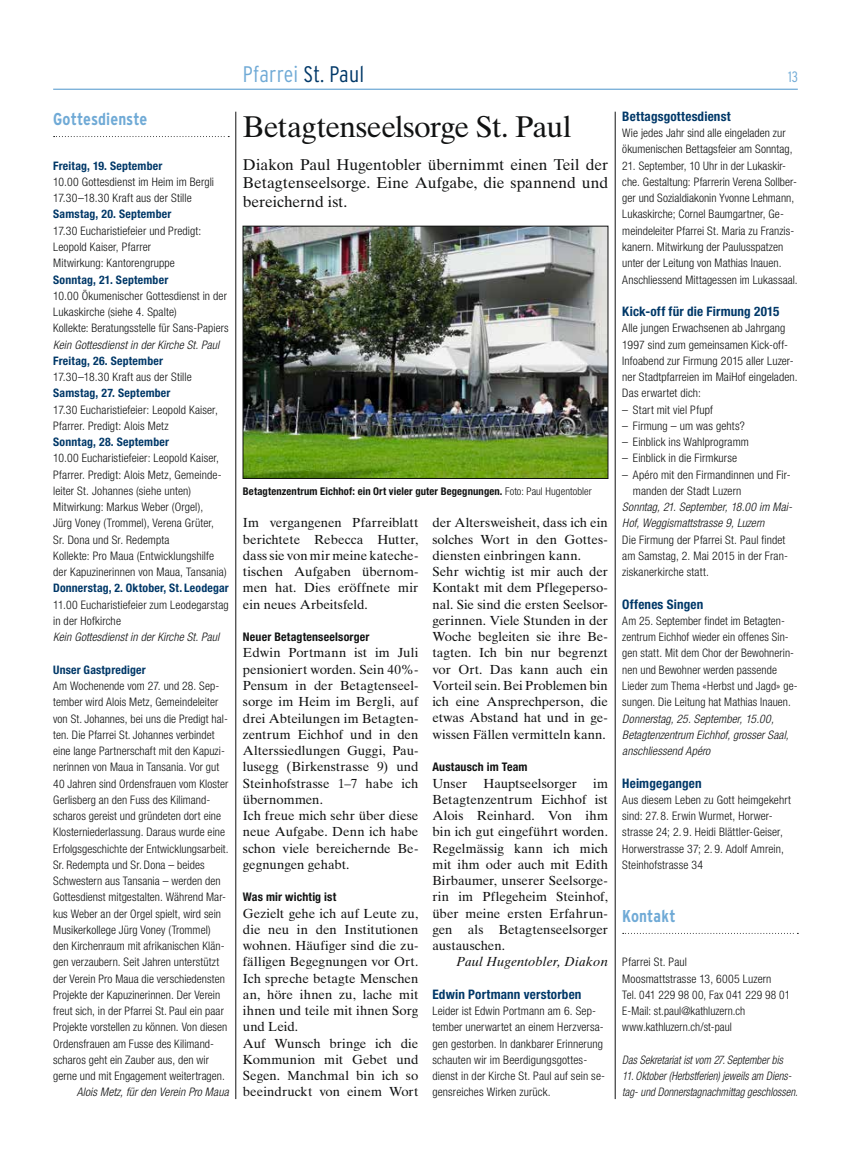
<style>
.page{position:relative;width:851px;height:1170px;background:#fff}
.page>*{position:absolute;margin:0;border:0;box-sizing:border-box;transform-origin:0 0}
.t1{font:30px "Times Ten LT Std";letter-spacing:-.025em;color:#111212}
.t2{font:300 condensed 22.5px "Interstate";letter-spacing:.01em;color:#70aad6}
.t3{font:700 condensed 17.12px "Interstate";letter-spacing:.005em;color:#70aad6}
.t4{font:15.62px/18.8px "Times Ten LT Std";letter-spacing:-.005em;color:#111212;text-align:justify}
.t5{font:300 condensed 15px "Interstate";color:#70aad6}
.t6{font:13.12px/16.2px "Times Ten LT Std";letter-spacing:-.005em;color:#111212}
.t7{font:700 condensed 13.12px "Helvetica Neue LT Std";letter-spacing:.015em;color:#003868}
.t8{font:italic 13.12px "Times Ten LT Std";letter-spacing:.01em;color:#111212}
.t9{font:700 condensed 11.88px "Helvetica Neue LT Std";letter-spacing:.015em;color:#111212}
.t10{font:300 condensed 11.75px/16.2px "Helvetica Neue LT Std";letter-spacing:.01em;color:#111212}
.t11{font:italic 300 condensed 11.75px/16.2px "Helvetica Neue LT Std";letter-spacing:.005em;color:#111212}
.t12{font:700 condensed 11.75px "Helvetica Neue LT Std";letter-spacing:.02em;color:#003868}
.t13{font:italic 300 condensed 11.75px/16.2px "Helvetica Neue LT Std";letter-spacing:.005em;color:#111212;scale:.92 1}
.t14{font:700 condensed 10.62px "Helvetica Neue LT Std";letter-spacing:.01em;color:#111212}
.s1{color:#003868}
.s2{font-weight:300}
</style>
<div class="page">
<hr style="left:53px;top:89px;width:744px;height:1px;background:#70aad6">
<svg style="left:54px;top:136px;width:175px;height:1px"></svg>
<hr style="left:235px;top:112px;width:1px;height:986px;background:#111212">
<hr style="left:615px;top:112px;width:1px;height:986px;background:#111212">
<img style="left:245px;top:228px;width:361px;height:248px">
<div style="left:243px;top:226px;width:365px;height:252px;border:1px solid #111212"></div>
<h3 class="t3" style="left:53px;top:110px;width:96px">Gottesdienste</h3>
<p class="t12" style="left:53px;top:158px;width:111px">Freitag, 19. September</p>
<p class="t10" style="left:53px;top:173px;width:162px">10.00 Gottesdienst im Heim im Bergli<br>17.30–18.30 Kraft aus der Stille</p>
<p class="t12" style="left:53px;top:207px;width:120px">Samstag, 20. September</p>
<p class="t10" style="left:53px;top:222px;width:150px">17.30 Eucharistiefeier und Predigt:<br>Leopold Kaiser, Pfarrer<br>Mitwirkung: Kantorengruppe</p>
<p class="t12" style="left:53px;top:272px;width:117px">Sonntag, 21. September</p>
<p class="t10" style="left:53px;top:287px;width:177px">10.00 Ökumenischer Gottesdienst in der<br>Lukaskirche (siehe 4. Spalte)<br>Kollekte: Beratungsstelle für Sans-Papiers</p>
<p class="t11" style="left:53px;top:336px;width:168px">Kein Gottesdienst in der Kirche St. Paul</p>
<p class="t12" style="left:53px;top:353px;width:111px">Freitag, 26. September</p>
<p class="t10" style="left:53px;top:368px;width:140px">17.30–18.30 Kraft aus der Stille</p>
<p class="t12" style="left:53px;top:386px;width:119px">Samstag, 27. September</p>
<p class="t10" style="left:53px;top:401px;width:166px">17.30 Eucharistiefeier: Leopold Kaiser,<br>Pfarrer. Predigt: Alois Metz</p>
<p class="t12" style="left:53px;top:435px;width:117px">Sonntag, 28. September</p>
<p class="t10" style="left:53px;top:450px;width:175px">10.00 Eucharistiefeier: Leopold Kaiser, Pfarrer. Predigt: Alois Metz, Gemeinde&shy;leiter St. Johannes (siehe unten)<br>Mitwirkung: Markus Weber (Orgel),<br>Jürg Voney (Trommel), Verena Grüter, Sr. Dona und Sr. Redempta<br>Kollekte: Pro Maua (Entwicklungshilfe der Kapuzinerinnen von Maua, Tansania)</p>
<p class="t12" style="left:53px;top:581px;width:177px">Donnerstag, 2. Oktober, St. Leodegar</p>
<p class="t10" style="left:53px;top:596px;width:177px">11.00 Eucharistiefeier zum Leodegarstag in der Hofkirche</p>
<p class="t11" style="left:53px;top:629px;width:168px">Kein Gottesdienst in der Kirche St. Paul</p>
<p class="t12" style="left:53px;top:662px;width:94px">Unser Gastprediger</p>
<p class="t10" style="left:53px;top:677px;width:177px">Am Wochenende vom 27. und 28. Sep&shy;tember wird Alois Metz, Gemeindeleiter von St. Johannes, bei uns die Predigt hal&shy;ten. Die Pfarrei St. Johannes verbindet eine lange Partnerschaft mit den Kapuzi&shy;nerinnen von Maua in Tansania. Vor gut 40 Jahren sind Ordensfrauen vom Kloster Gerlisberg an den Fuss des Kilimand&shy;scharos gereist und gründeten dort eine Klosterniederlassung. Daraus wurde eine Erfolgsgeschichte der Entwicklungsarbeit.<br>Sr. Redempta und Sr. Dona – beides Schwestern aus Tansania – werden den Gottesdienst mitgestalten. Während Mar&shy;kus Weber an der Orgel spielt, wird sein Musikerkollege Jürg Voney (Trommel) den Kirchenraum mit afrikanischen Klän&shy;gen verzaubern. Seit Jahren unterstützt der Verein Pro Maua die verschiedensten Projekte der Kapuzinerinnen. Der Verein freut sich, in der Pfarrei St. Paul ein paar Projekte vorstellen zu können. Von diesen Ordensfrauen am Fusse des Kilimand&shy;scharos geht ein Zauber aus, den wir gerne und mit Engagement weitertragen.</p>
<p class="t11" style="left:77px;top:1084px;width:153px">Alois Metz, für den Verein Pro Maua</p>
<h2 class="t2" style="left:243px;top:62px;width:123px">Pfarrei <span class="s1">St. Paul</span></h2>
<p class="t5" style="left:788px;top:68px;width:12px">13</p>
<h1 class="t1" style="left:243px;top:109px;width:330px">Betagtenseelsorge St. Paul</h1>
<h3 class="t4" style="left:243px;top:155px;width:366px">Diakon Paul Hugentobler übernimmt einen Teil der Betagtenseelsorge. Eine Aufgabe, die spannend und bereichernd ist.</h3>
<p class="t14" style="left:243px;top:484px;width:350px">Betagtenzentrum Eichhof: ein Ort vieler guter Begegnungen. <span class="s2">Foto: Paul Hugentobler</span></p>
<p class="t6" style="left:243px;top:514px;width:177px;text-align:justify">Im vergangenen Pfarreiblatt berichtete Rebecca Hutter, dass sie von mir meine kateche&shy;tischen Aufgaben übernom&shy;men hat. Dies eröffnete mir ein neues Arbeitsfeld.</p>
<p class="t9" style="left:243px;top:629px;width:128px">Neuer Betagtenseelsorger</p>
<p class="t6" style="left:243px;top:644px;width:177px">Edwin Portmann ist im Juli pensioniert worden. Sein 40%-<br>Pensum in der Betagtenseel&shy;sorge im Heim im Bergli, auf drei Abteilungen im Betagten&shy;zentrum Eichhof und in den<br>Alterssiedlungen Guggi, Pau&shy;lusegg (Birkenstrasse 9) und<br>Steinhofstrasse 1–7 habe ich übernommen.<br>Ich freue mich sehr über diese neue Aufgabe. Denn ich habe schon viele bereichernde Be&shy;gegnungen gehabt.</p>
<p class="t9" style="left:243px;top:889px;width:95px">Was mir wichtig ist</p>
<p class="t6" style="left:243px;top:904px;width:177px">Gezielt gehe ich auf Leute zu, die neu in den Institutionen wohnen. Häufiger sind die zu&shy;fälligen Begegnungen vor Ort.<br>Ich spreche betagte Menschen an, höre ihnen zu, lache mit ihnen und teile mit ihnen Sorg und Leid.<br>Auf Wunsch bringe ich die<br>Kommunion mit Gebet und<br>Segen. Manchmal bin ich so beeindruckt von einem Wort</p>
<p class="t6" style="left:432px;top:514px;width:177px">der Altersweisheit, dass ich ein solches Wort in den Gottes&shy;diensten einbringen kann.<br>Sehr wichtig ist mir auch der<br>Kontakt mit dem Pflegeperso&shy;nal. Sie sind die ersten Seelsor&shy;gerinnen. Viele Stunden in der<br>Woche begleiten sie ihre Be&shy;tagten. Ich bin nur begrenzt vor Ort. Das kann auch ein<br>Vorteil sein. Bei Problemen bin ich eine Ansprechperson, die etwas Abstand hat und in ge&shy;wissen Fällen vermitteln kann.</p>
<p class="t9" style="left:432px;top:759px;width:97px">Austausch im Team</p>
<p class="t6" style="left:432px;top:774px;width:177px;text-align:justify">Unser Hauptseelsorger im Betagtenzentrum Eichhof ist Alois Reinhard. Von ihm bin ich gut eingeführt worden.<br>Regelmässig kann ich mich mit ihm oder auch mit Edith Birbaumer, unserer Seelsorge&shy;rin im Pflegeheim Steinhof, über meine ersten Erfahrun&shy;gen als Betagtenseelsorger austauschen.</p>
<p class="t8" style="left:456px;top:954px;width:153px">Paul Hugentobler, Diakon</p>
<p class="t7" style="left:432px;top:986px;width:150px">Edwin Portmann verstorben</p>
<p class="t10" style="left:432px;top:1002px;width:174px">Leider ist Edwin Portmann am 6. Sep&shy;tember unerwartet an einem Herzversa&shy;gen gestorben. In dankbarer Erinnerung schauten wir im Beerdigungsgottes&shy;dienst in der Kirche St. Paul auf sein se&shy;gensreiches Wirken zurück.</p>
<p class="t7" style="left:622px;top:108px;width:110px">Bettagsgottesdienst</p>
<p class="t10" style="left:622px;top:125px;width:172px">Wie jedes Jahr sind alle eingeladen zur ökumenischen Bettagsfeier am Sonntag,</p>
<p class="t10" style="left:622px;top:157px;width:177px">21. September, 10 Uhr in der Lukaskir&shy;che. Gestaltung: Pfarrerin Verena Sollber&shy;ger und Sozialdiakonin Yvonne Lehmann, Lukaskirche; Cornel Baumgartner, Ge&shy;meindeleiter Pfarrei St. Maria zu Franzis&shy;kanern. Mitwirkung der Paulusspatzen unter der Leitung von Mathias Inauen.<br>Anschliessend Mittagessen im Lukassaal.</p>
<p class="t7" style="left:622px;top:303px;width:159px">Kick-off für die Firmung 2015</p>
<p class="t10" style="left:622px;top:320px;width:177px">Alle jungen Erwachsenen ab Jahrgang 1997 sind zum gemeinsamen Kick-off-Infoabend zur Firmung 2015 aller Luzer&shy;ner Stadtpfarreien im MaiHof eingeladen.<br>Das erwartet dich:</p>
<p class="t10" style="left:622px;top:401px;width:92px">– Start mit viel Pfupf</p>
<p class="t10" style="left:622px;top:417px;width:124px">– Firmung – um was gehts?</p>
<p class="t10" style="left:622px;top:433px;width:128px">– Einblick ins Wahlprogramm</p>
<p class="t10" style="left:622px;top:450px;width:116px">– Einblick in die Firmkurse</p>
<p class="t10" style="left:632px;top:466px;width:159px;text-indent:-11px">– Apéro mit den Firmandinnen und Fir&shy;manden der Stadt Luzern</p>
<p class="t11" style="left:622px;top:499px;width:171px">Sonntag, 21. September, 18.00 im Mai-<br>Hof, Weggismattstrasse 9, Luzern</p>
<p class="t10" style="left:622px;top:531px;width:167px">Die Firmung der Pfarrei St. Paul findet am Samstag, 2. Mai 2015 in der Fran&shy;ziskanerkirche statt.</p>
<p class="t7" style="left:622px;top:596px;width:82px">Offenes Singen</p>
<p class="t10" style="left:622px;top:612px;width:177px">Am 25. September findet im Betagten&shy;zentrum Eichhof wieder ein offenes Sin&shy;gen statt. Mit dem Chor der Bewohnerin&shy;nen und Bewohner werden passende Lieder zum Thema «Herbst und Jagd» ge&shy;sungen. Die Leitung hat Mathias Inauen.</p>
<p class="t11" style="left:622px;top:710px;width:168px">Donnerstag, 25. September, 15.00,<br>Betagtenzentrum Eichhof, grosser Saal, anschliessend Apéro</p>
<p class="t7" style="left:622px;top:774px;width:81px">Heimgegangen</p>
<p class="t10" style="left:622px;top:791px;width:170px">Aus diesem Leben zu Gott heimgekehrt sind: 27. 8. Erwin Wurmet, Horwer&shy;strasse 24; 2. 9. Heidi Blättler-Geiser, Horwerstrasse 37; 2. 9. Adolf Amrein, Steinhofstrasse 34</p>
<h3 class="t3" style="left:622px;top:906px;width:55px">Kontakt</h3>
<p class="t10" style="left:622px;top:953px;width:169px">Pfarrei St. Paul<br>Moosmattstrasse 13, 6005 Luzern<br>Tel. 041 229 98 00, Fax 041 229 98 01<br>E-Mail: st.paul@kathluzern.ch www.kathluzern.ch/st-paul</p>
<p class="t13" style="left:622px;top:1051px;width:176px">Das Sekretariat ist vom 27. September bis</p>
<p class="t13" style="left:622px;top:1068px;width:192px">11. Oktober (Herbstferien) jeweils am Diens&shy;tag- und Donnerstagnachmittag geschlossen.</p>
</div>
